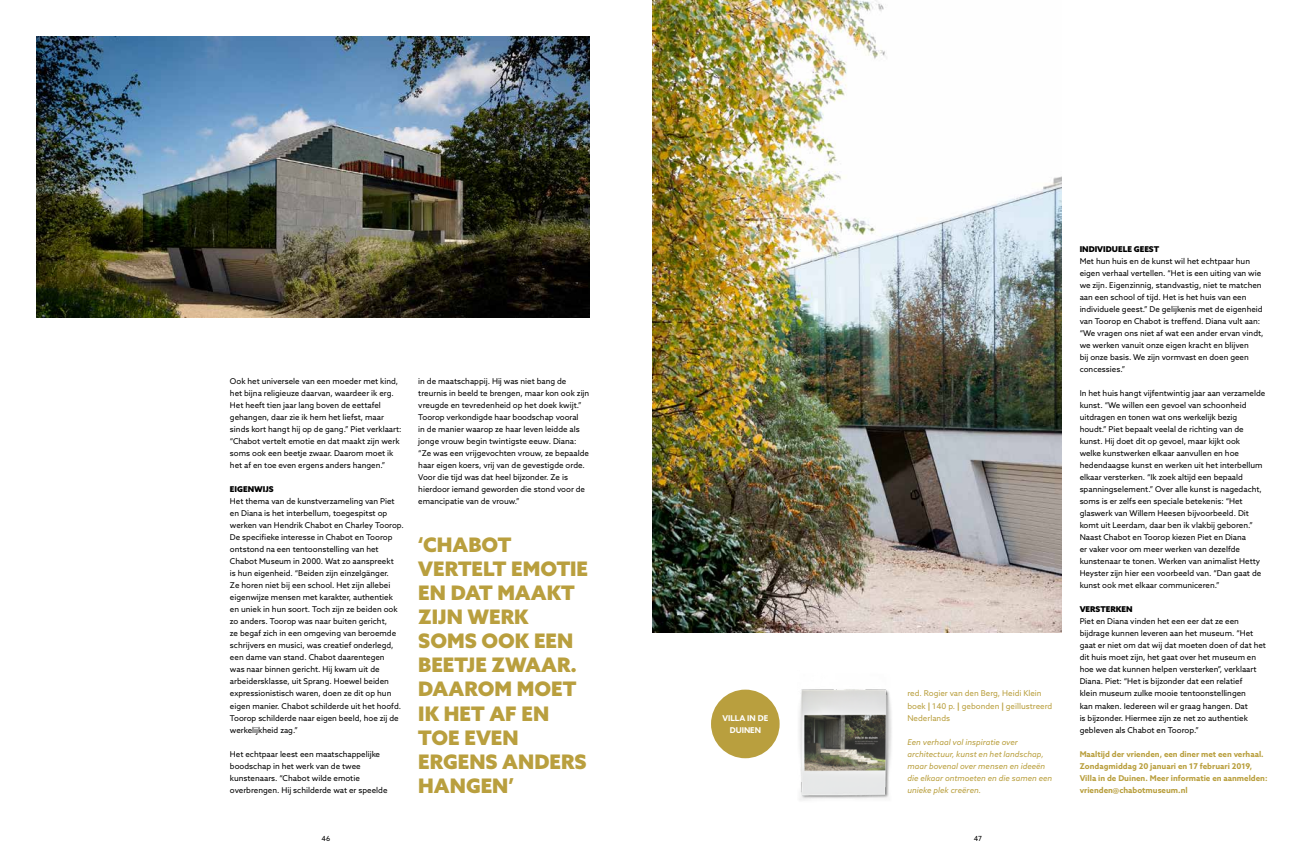
<style>
.page{position:relative;width:1304px;height:851px;background:#fff}
.page>*{position:absolute;margin:0;border:0;box-sizing:border-box;transform-origin:0 0}
.t1{font:900 20px/24px "Azo Sans";color:#b99f3e}
.t2{font:8px/12px "Azo Sans";color:#000}
.t3{font:700 8px/12px "Azo Sans";color:#b99f3e}
.t4{font:italic 8px/12px "Azo Sans";color:#b99f3e}
.t5{font:8px/12px "Azo Sans";color:#b99f3e}
.t6{font:900 8px "Azo Sans";color:#000}
.t7{font:700 8px/12px "Azo Sans";color:#fff;text-align:center}
.t8{font:7px "Azo Sans";color:#000}
.s1{font-weight:700}
</style>
<div class="page">
<img style="left:36px;top:36px;width:554px;height:281px">
<img style="left:652px;top:0;width:410px;height:632px">
<div style="left:796px;top:670px;width:97px;height:132px;background:#000;opacity:.5"></div>
<img style="left:797px;top:670px;width:93px;height:129px">
<div style="left:711px;top:689px;width:69px;height:69px;background:#b99f3e;border-radius:50%"></div>
<p class="t2" style="left:230px;top:375px;width:173px">Ook het universele van een moeder met kind, het bijna religieuze daarvan, waardeer ik erg.<br>Het heeft tien jaar lang boven de eettafel gehangen, daar zie ik hem het liefst, maar sinds kort hangt hij op de gang.” Piet verklaart: “Chabot vertelt emotie en dat maakt zijn werk soms ook een beetje zwaar. Daarom moet ik het af en toe even ergens anders hangen.”</p>
<p class="t6" style="left:230px;top:484px;width:45px">EIGENWIJS</p>
<p class="t2" style="left:230px;top:495px;width:175px">Het thema van de kunstverzameling van Piet en Diana is het interbellum, toegespitst op werken van Hendrik Chabot en Charley Toorop.<br>De specifieke interesse in Chabot en Toorop ontstond na een tentoonstelling van het Chabot Museum in 2000. Wat zo aanspreekt<br>is hun eigenheid. “Beiden zijn einzelgänger.<br>Ze horen niet bij een school. Het zijn allebei eigenwijze mensen met karakter, authentiek en uniek in hun soort. Toch zijn ze beiden ook zo anders. Toorop was naar buiten gericht,<br>ze begaf zich in een omgeving van beroemde schrijvers en musici, was creatief onderlegd, een dame van stand. Chabot daarentegen<br>was naar binnen gericht. Hij kwam uit de arbeidersklasse, uit Sprang. Hoewel beiden expressionistisch waren, doen ze dit op hun eigen manier. Chabot schilderde uit het hoofd.<br>Toorop schilderde naar eigen beeld, hoe zij de werkelijkheid zag.”</p>
<p class="t2" style="left:230px;top:747px;width:159px">Het echtpaar leest een maatschappelijke boodschap in het werk van de twee kunstenaars. “Chabot wilde emotie overbrengen. Hij schilderde wat er speelde</p>
<p class="t2" style="left:418px;top:375px;width:173px">in de maatschappij. Hij was niet bang de treurnis in beeld te brengen, maar kon ook zijn vreugde en tevredenheid op het doek kwijt.” Toorop verkondigde haar boodschap vooral<br>in de manier waarop ze haar leven leidde als jonge vrouw begin twintigste eeuw. Diana: “Ze was een vrijgevochten vrouw, ze bepaalde haar eigen koers, vrij van de gevestigde orde.<br>Voor die tijd was dat heel bijzonder. Ze is hierdoor iemand geworden die stond voor de emancipatie van de vrouw.”</p>
<h1 class="t1" style="left:418px;top:532px;width:171px">‘CHABOT<br>VERTELT EMOTIE<br>EN DAT MAAKT<br>ZIJN WERK<br>SOMS OOK EEN<br>BEETJE ZWAAR.<br>DAAROM MOET<br>IK HET AF EN<br>TOE EVEN<br>ERGENS ANDERS<br>HANGEN’</h1>
<p class="t7" style="left:723px;top:711px;width:47px">VILLA IN DE<br>DUINEN</p>
<p class="t5" style="left:907px;top:687px;width:146px">red. Rogier van den Berg, Heidi Klein boek <span class="s1">|</span> 140 p. <span class="s1">|</span> gebonden <span class="s1">|</span> geïllustreerd<br>Nederlands</p>
<p class="t4" style="left:907px;top:735px;width:146px">Een verhaal vol inspiratie over architectuur, kunst en het landschap, maar bovenal over mensen en ideeën die elkaar ontmoeten en die samen een unieke plek creëren.</p>
<p class="t8" style="left:322px;top:833px;width:10px">46</p>
<p class="t8" style="left:974px;top:833px;width:10px">47</p>
<p class="t6" style="left:1080px;top:244px;width:81px">INDIVIDUELE GEEST</p>
<p class="t2" style="left:1080px;top:255px;width:185px">Met hun huis en de kunst wil het echtpaar hun eigen verhaal vertellen. “Het is een uiting van wie we zijn. Eigenzinnig, standvastig, niet te matchen aan een school of tijd. Het is het huis van een individuele geest.” De gelijkenis met de eigenheid van Toorop en Chabot is treffend. Diana vult aan: “We vragen ons niet af wat een ander ervan vindt, we werken vanuit onze eigen kracht en blijven<br>bij onze basis. We zijn vormvast en doen geen concessies.”</p>
<p class="t2" style="left:1080px;top:387px;width:187px">In het huis hangt vijfentwintig jaar aan verzamelde kunst. “We willen een gevoel van schoonheid uitdragen en tonen wat ons werkelijk bezig houdt.” Piet bepaalt veelal de richting van de kunst. Hij doet dit op gevoel, maar kijkt ook<br>welke kunstwerken elkaar aanvullen en hoe hedendaagse kunst en werken uit het interbellum elkaar versterken. “Ik zoek altijd een bepaald spanningselement.” Over alle kunst is nagedacht, soms is er zelfs een speciale betekenis: “Het glaswerk van Willem Heesen bijvoorbeeld. Dit komt uit Leerdam, daar ben ik vlakbij geboren.” Naast Chabot en Toorop kiezen Piet en Diana<br>er vaker voor om meer werken van dezelfde kunstenaar te tonen. Werken van animalist Hetty Heyster zijn hier een voorbeeld van. “Dan gaat de kunst ook met elkaar communiceren.”</p>
<p class="t6" style="left:1080px;top:604px;width:54px">VERSTERKEN</p>
<p class="t2" style="left:1080px;top:615px;width:188px">Piet en Diana vinden het een eer dat ze een bijdrage kunnen leveren aan het museum. “Het gaat er niet om dat wij dat moeten doen of dat het dit huis moet zijn, het gaat over het museum en hoe we dat kunnen helpen versterken”, verklaart Diana. Piet: “Het is bijzonder dat een relatief<br>klein museum zulke mooie tentoonstellingen<br>kan maken. Iedereen wil er graag hangen. Dat<br>is bijzonder. Hiermee zijn ze net zo authentiek gebleven als Chabot en Toorop.”</p>
<p class="t3" style="left:1080px;top:747px;width:189px">Maaltijd der vrienden, een diner met een verhaal.<br>Zondagmiddag 20 januari en 17 februari 2019, Villa in de Duinen. Meer informatie en aanmelden: vrienden@chabotmuseum.nl</p>
</div>
